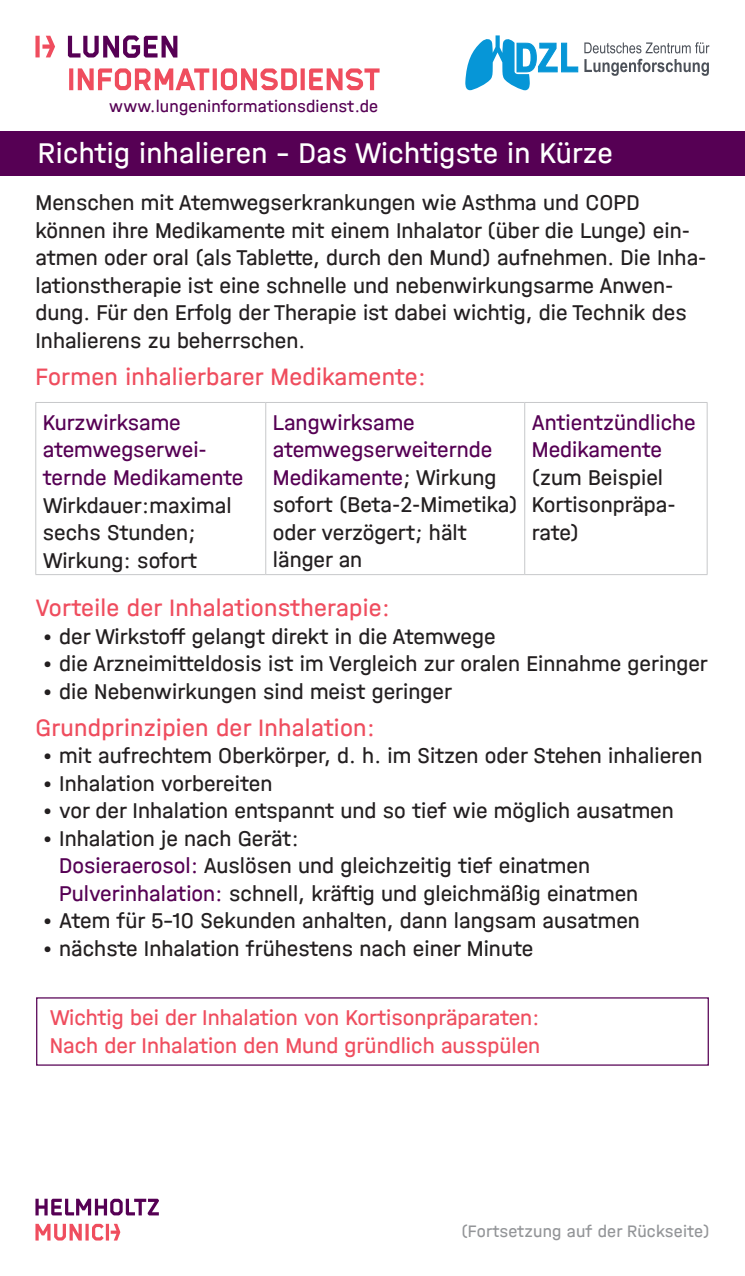
<style>
.page{position:relative;width:745px;height:1276px;background:#fff}
.page>*{position:absolute;margin:0;border:0;box-sizing:border-box;transform-origin:0 0}
.t1{font:30px "Helmholtz Halvar Mittel";letter-spacing:.01em;color:#fff}
.t2{font:25px "Helmholtz Halvar Mittel";letter-spacing:.01em;color:#ef4d5e}
.t3{font:22.5px/27.5px "Helmholtz Halvar Mittel";color:#231f20}
.t4{font:22.5px/27.5px "Helmholtz Halvar Mittel";color:#ef4d5e}
.t5{font:22.5px/27.5px "Helmholtz Halvar Mittel";color:#560054}
.t6{font:17.5px "Helmholtz Halvar Mittel";letter-spacing:.01em;color:#560054}
.t7{font:17.5px "Helmholtz Halvar Mittel";letter-spacing:.01em;color:#939598}
.s1{color:#560054}
</style>
<div class="page">
<svg style="left:69px;top:68px;width:310px;height:22px"></svg>
<svg style="left:68px;top:35px;width:109px;height:23px"></svg>
<svg style="left:35px;top:36px;width:20px;height:21px"></svg>
<svg style="left:465px;top:35px;width:113px;height:55px"></svg>
<svg style="left:584px;top:59px;width:124px;height:17px"></svg>
<svg style="left:584px;top:42px;width:125px;height:11px"></svg>
<svg style="left:35px;top:1223px;width:85px;height:17px"></svg>
<svg style="left:35px;top:1198px;width:124px;height:17px"></svg>
<div style="left:0;top:131px;width:744px;height:45px;background:#560054"></div>
<hr style="left:35px;top:402px;width:230px;height:1px;background:#c7c8ca">
<hr style="left:35px;top:403px;width:1px;height:171px;background:#c7c8ca">
<hr style="left:265px;top:402px;width:259px;height:1px;background:#c7c8ca">
<hr style="left:265px;top:403px;width:1px;height:171px;background:#c7c8ca">
<hr style="left:524px;top:402px;width:183px;height:1px;background:#c7c8ca">
<hr style="left:524px;top:403px;width:1px;height:171px;background:#c7c8ca">
<hr style="left:706px;top:403px;width:1px;height:171px;background:#c7c8ca">
<hr style="left:35px;top:574px;width:230px;height:1px;background:#c7c8ca">
<hr style="left:265px;top:574px;width:259px;height:1px;background:#c7c8ca">
<hr style="left:524px;top:574px;width:183px;height:1px;background:#c7c8ca">
<p class="t6" style="left:109px;top:96px;width:270px">www.lungeninformationsdienst.de</p>
<h1 class="t1" style="left:38px;top:135px;width:576px">Richtig inhalieren – Das Wichtigste in Kürze</h1>
<p class="t3" style="left:35px;top:189px;width:672px">Menschen mit Atemwegserkrankungen wie Asthma und COPD können ihre Medikamente mit einem Inhalator (über die Lunge) ein&shy;atmen oder oral (als Tablette, durch den Mund) aufnehmen. Die Inha&shy;lationstherapie ist eine schnelle und nebenwirkungsarme Anwen&shy;dung. Für den Erfolg der Therapie ist dabei wichtig, die Technik des Inhalierens zu beherrschen.</p>
<p class="t2" style="left:35px;top:362px;width:392px">Formen inhalierbarer Medikamente:</p>
<p class="t5" style="left:43px;top:408px;width:202px">Kurzwirksame atemwegserwei&shy;ternde Medikamente</p>
<p class="t3" style="left:43px;top:491px;width:190px">Wirkdauer:maximal sechs Stunden;<br>Wirkung: sofort</p>
<p class="t3" style="left:273px;top:408px;width:246px"><span class="s1">Langwirksame atemwegserweiternde<br>Medikamente</span>; Wirkung sofort (Beta-2-Mimetika) oder verzögert; hält länger an</p>
<p class="t5" style="left:531px;top:408px;width:165px">Antientzündliche<br>Medikamente</p>
<p class="t3" style="left:531px;top:463px;width:145px">(zum Beispiel<br>Kortisonpräpa&shy;rate)</p>
<p class="t2" style="left:35px;top:593px;width:356px">Vorteile der Inhalationstherapie:</p>
<p class="t3" style="left:43px;top:622px;width:454px">• der Wirkstoff gelangt direkt in die Atemwege</p>
<p class="t3" style="left:43px;top:649px;width:666px">• die Arzneimitteldosis ist im Vergleich zur oralen Einnahme geringer</p>
<p class="t3" style="left:43px;top:677px;width:411px">• die Nebenwirkungen sind meist geringer</p>
<p class="t2" style="left:35px;top:712px;width:341px">Grundprinzipien der Inhalation:</p>
<p class="t3" style="left:43px;top:741px;width:661px">• mit aufrechtem Oberkörper, d. h. im Sitzen oder Stehen inhalieren</p>
<p class="t3" style="left:43px;top:769px;width:231px">• Inhalation vorbereiten</p>
<p class="t3" style="left:43px;top:796px;width:632px">• vor der Inhalation entspannt und so tief wie möglich ausatmen</p>
<p class="t3" style="left:59px;top:824px;width:580px;text-indent:-17px">• Inhalation je nach Gerät:<br><span class="s1">Dosieraerosol:</span> Auslösen und gleichzeitig tief einatmen<br><span class="s1">Pulverinhalation:</span> schnell, kräftig und gleichmäßig einatmen</p>
<p class="t3" style="left:43px;top:906px;width:598px">• Atem für 5–10 Sekunden anhalten, dann langsam ausatmen</p>
<p class="t3" style="left:43px;top:934px;width:492px">• nächste Inhalation frühestens nach einer Minute</p>
<p class="t4" style="left:50px;top:1003px;width:492px">Wichtig bei der Inhalation von Kortisonpräparaten:<br>Nach der Inhalation den Mund gründlich ausspülen</p>
<p class="t7" style="left:461px;top:1221px;width:249px">(Fortsetzung auf der Rückseite)</p>
</div>
